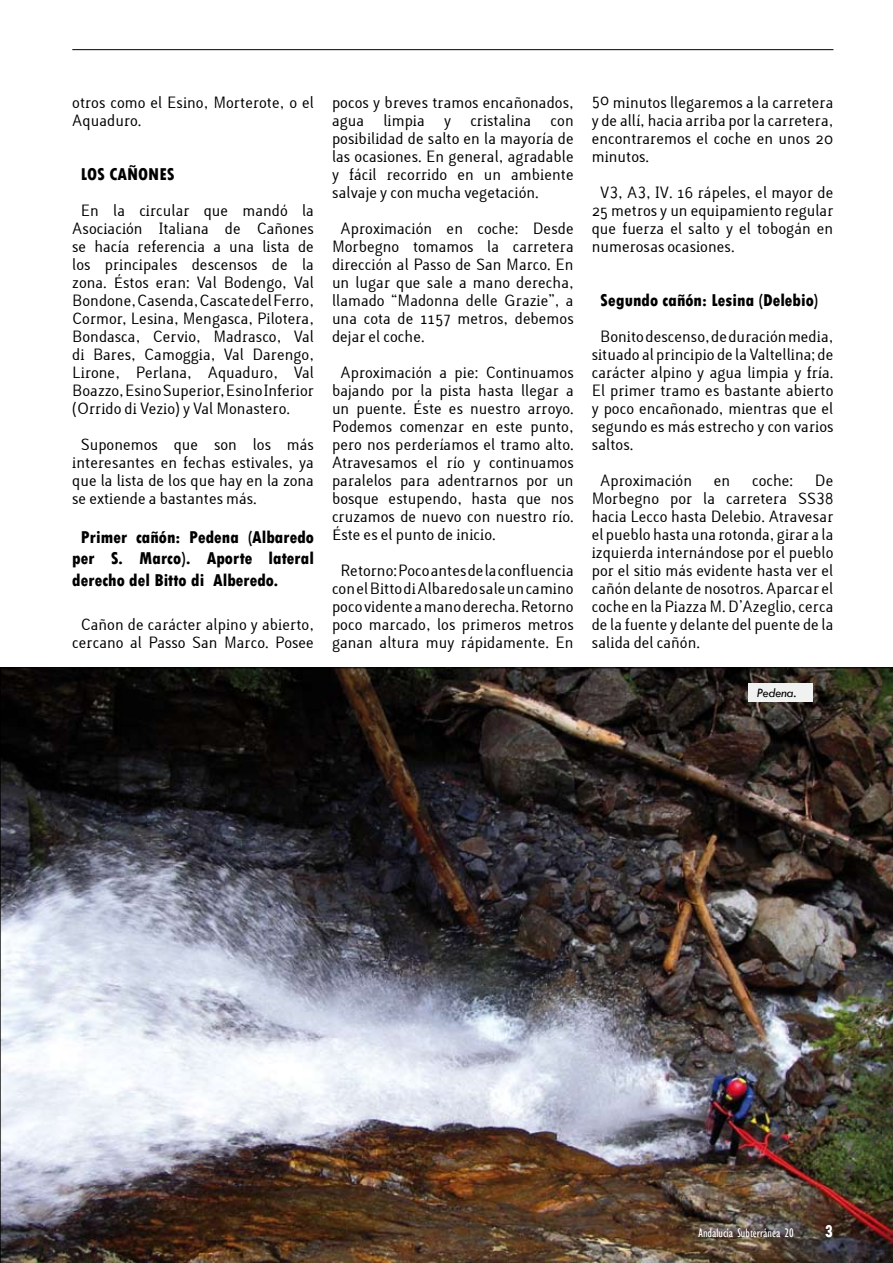
<style>
.page{position:relative;width:893px;height:1263px;background:#fff}
.page>*{position:absolute;margin:0;border:0;box-sizing:border-box;transform-origin:0 0}
.t1{font:800 condensed 18px/21.6px "Tw Cen";color:#000;text-align:justify}
.t2{font:800 condensed 18px "Tw Cen";color:#fff}
.t3{font:14.7px/18px "Lacuna";color:#000;text-align:justify}
.t4{font:italic 13.35px "Tw Cen";color:#000}
.t5{font:condensed 12.75px "Gill Sans";color:#fff}
.s1{font-size:15px}
</style>
<div class="page">
<hr style="left:72px;top:49px;width:761px;height:1px;background:#000">
<img style="left:0;top:668px;width:893px;height:595px">
<div style="left:748px;top:683px;width:65px;height:18px;background:#f0f1f1"></div>
<p class="t3" style="left:72px;top:94px;width:243px">otros como el Esino, Morterote, o el<br>Aquaduro.</p>
<p class="t1" style="left:81px;top:163px;width:94px">Los cañones</p>
<p class="t3" style="left:72px;top:202px;width:243px;text-indent:8px">En la circular que mandó la Asociación Italiana de Cañones se hacía referencia a una lista de los principales descensos de la zona. Éstos eran: Val Bodengo, Val Bondone, Casenda, Cascate del Ferro, Cormor, Lesina, Mengasca, Pilotera, Bondasca, Cervio, Madrasco, Val di Bares, Camoggia, Val Darengo, Lirone, Perlana, Aquaduro, Val Boazzo, Esino Superior, Esino Inferior (Orrido di Vezio) y Val Monastero.</p>
<p class="t3" style="left:72px;top:436px;width:243px;text-indent:8px">Suponemos que son los más interesantes en fechas estivales, ya que la lista de los que hay en la zona se extiende a bastantes más.</p>
<p class="t1" style="left:72px;top:526px;width:243px;text-indent:8px">Primer cañón: Pedena (Albaredo per S. Marco). Aporte lateral derecho del Bitto di Alberedo.</p>
<p class="t3" style="left:72px;top:616px;width:243px;text-align:center">Cañon de carácter alpino y abierto, cercano al Passo San Marco. Posee</p>
<p class="t3" style="left:332px;top:94px;width:243px">pocos y breves tramos encañonados, agua</p>
<p class="t3" style="left:383px;top:112px;width:43px">limpia</p>
<p class="t3" style="left:444px;top:112px;width:9px">y</p>
<p class="t3" style="left:470px;top:112px;width:63px">cristalina</p>
<p class="t3" style="left:332px;top:112px;width:243px;text-indent:219px">con posibilidad de salto en la mayoría de las ocasiones. En general, agradable y fácil recorrido en un ambiente salvaje y con mucha vegetación.</p>
<p class="t3" style="left:332px;top:220px;width:243px;text-indent:9px">Aproximación en coche: Desde Morbegno tomamos la carretera dirección al Passo de San Marco. En un lugar que sale a mano derecha, llamado “Madonna delle Grazie”, a una cota de <span class="s1">11</span>57 metros, debemos dejar el coche.</p>
<p class="t3" style="left:332px;top:364px;width:243px;text-indent:8px">Aproximación a pie: Continuamos bajando por la pista hasta llegar a un puente. Éste es nuestro arroyo.<br>Podemos comenzar en este punto, pero nos perderíamos el tramo alto.<br>Atravesamos el río y continuamos paralelos para adentrarnos por un bosque estupendo, hasta que nos cruzamos de nuevo con nuestro río.<br>Éste es el punto de inicio.</p>
<p class="t3" style="left:332px;top:562px;width:243px;text-align:center">Retorno: Poco antes de la confluencia con el Bitto di Albaredo sale un camino poco vidente a mano derecha. Retorno poco marcado, los primeros metros ganan altura muy rápidamente. En</p>
<p class="t3" style="left:592px;top:94px;width:243px">50 minutos llegaremos a la carretera y de allí, hacia arriba por la carretera, encontraremos el coche en unos 20 minutos.</p>
<p class="t3" style="left:592px;top:184px;width:243px;text-indent:8px">V3, A3, IV. 16 rápeles, el mayor de 25 metros y un equipamiento regular que fuerza el salto y el tobogán en numerosas ocasiones.</p>
<p class="t1" style="left:600px;top:289px;width:220px">Segundo cañón: Lesina (Delebio)</p>
<p class="t3" style="left:592px;top:328px;width:243px;text-indent:8px">Bonito descenso, de duración media, situado al principio de la Valtellina; de carácter alpino y agua limpia y fría.<br>El primer tramo es bastante abierto y poco encañonado, mientras que el segundo es más estrecho y con varios saltos.</p>
<p class="t3" style="left:600px;top:472px;width:93px">Aproximación</p>
<p class="t3" style="left:714px;top:472px;width:18px">en</p>
<p class="t3" style="left:752px;top:472px;width:43px">coche:</p>
<p class="t3" style="left:592px;top:472px;width:243px;text-indent:223px">De Morbegno por la carretera SS38 hacia Lecco hasta Delebio. Atravesar el pueblo hasta una rotonda, girar a la izquierda internándose por el pueblo por el sitio más evidente hasta ver el cañón delante de nosotros. Aparcar el coche en la Piazza M. D’Azeglio, cerca de la fuente y delante del puente de la salida del cañón.</p>
<p class="t4" style="left:757px;top:684px;width:41px">Pedena.</p>
<p class="t5" style="left:699px;top:1225px;width:97px">Andalucía Subterránea 20</p>
<p class="t2" style="left:825px;top:1221px;width:10px">3</p>
</div>
